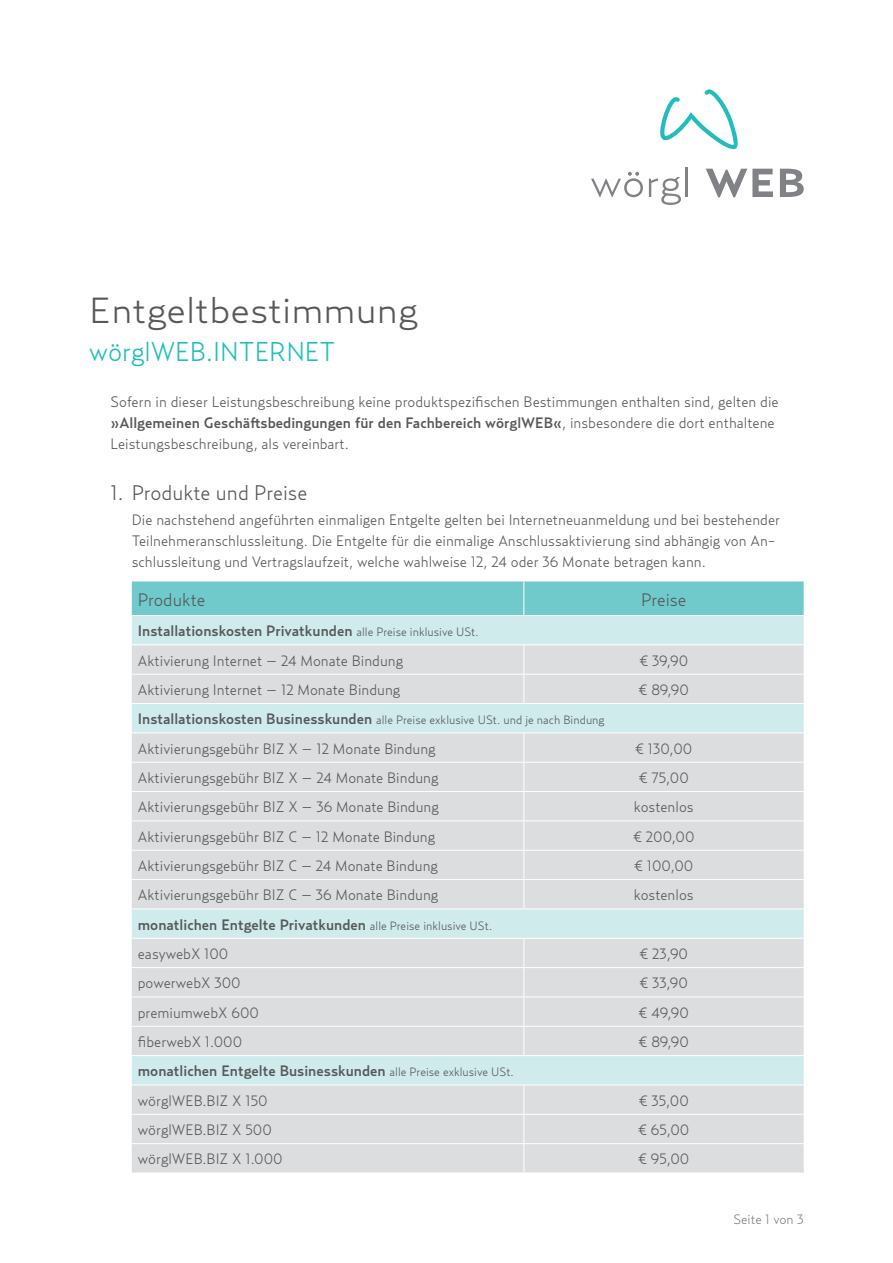
<style>
.page{position:relative;width:893px;height:1263px;background:#fff}
.page>*{position:absolute;margin:0;border:0;box-sizing:border-box;transform-origin:0 0}
.t1{font:300 36px "Relay Wide";color:#57585a}
.t2{font:300 27px "Relay";color:#21bdbd}
.t3{font:300 21px "Relay";color:#57585a}
.t4{font:300 18px "Relay";color:#57585a}
.t5{font:300 15px/21px "Relay";color:#57585a}
.t6{font:500 15px/29.4px "Relay";color:#57585a}
.t7{font:300 13.5px "Relay";color:#808285}
.t8{font:300 12px "Relay";color:#57585a}
.s1{font-weight:500}
.s2{font-size:12px}
.s3{font-weight:500;font-size:15px}
.s4{font-weight:300;font-size:12px}
.s5{font-weight:300}
</style>
<div class="page">
<svg style="left:660px;top:89px;width:78px;height:60px"></svg>
<svg style="left:591px;top:172px;width:52px;height:25px"></svg>
<svg style="left:649px;top:177px;width:32px;height:28px"></svg>
<hr style="left:686px;top:168px;width:2px;height:29px;background:#808285">
<svg style="left:706px;top:169px;width:67px;height:28px"></svg>
<svg style="left:780px;top:169px;width:24px;height:28px"></svg>
<div style="left:132px;top:581px;width:672px;height:34px;background:#70cacc"></div>
<div style="left:132px;top:616px;width:672px;height:28px;background:#cfebec"></div>
<svg style="left:132px;top:645px;width:672px;height:527px;background:#dadfe1"></svg>
<hr style="left:523px;top:581px;width:1px;height:34px;background:#fff">
<hr style="left:132px;top:674px;width:392px;height:1px;background:#fff">
<hr style="left:524px;top:674px;width:280px;height:1px;background:#fff">
<svg style="left:523px;top:645px;width:1px;height:58px"></svg>
<hr style="left:132px;top:703px;width:392px;height:1px;background:#fff">
<hr style="left:524px;top:703px;width:280px;height:1px;background:#fff">
<hr style="left:132px;top:732px;width:392px;height:1px;background:#fff">
<hr style="left:524px;top:732px;width:280px;height:1px;background:#fff">
<hr style="left:132px;top:762px;width:392px;height:1px;background:#fff">
<hr style="left:524px;top:762px;width:280px;height:1px;background:#fff">
<hr style="left:132px;top:791px;width:392px;height:1px;background:#fff">
<hr style="left:524px;top:791px;width:280px;height:1px;background:#fff">
<hr style="left:132px;top:820px;width:392px;height:1px;background:#fff">
<hr style="left:524px;top:820px;width:280px;height:1px;background:#fff">
<hr style="left:132px;top:850px;width:392px;height:1px;background:#fff">
<hr style="left:524px;top:850px;width:280px;height:1px;background:#fff">
<hr style="left:132px;top:879px;width:392px;height:1px;background:#fff">
<hr style="left:524px;top:879px;width:280px;height:1px;background:#fff">
<svg style="left:523px;top:733px;width:1px;height:175px"></svg>
<hr style="left:132px;top:908px;width:392px;height:1px;background:#fff">
<hr style="left:524px;top:908px;width:280px;height:1px;background:#fff">
<hr style="left:132px;top:938px;width:392px;height:1px;background:#fff">
<hr style="left:524px;top:938px;width:280px;height:1px;background:#fff">
<hr style="left:132px;top:967px;width:392px;height:1px;background:#fff">
<hr style="left:524px;top:967px;width:280px;height:1px;background:#fff">
<hr style="left:132px;top:996px;width:392px;height:1px;background:#fff">
<hr style="left:524px;top:996px;width:280px;height:1px;background:#fff">
<hr style="left:132px;top:1026px;width:392px;height:1px;background:#fff">
<hr style="left:524px;top:1026px;width:280px;height:1px;background:#fff">
<svg style="left:523px;top:939px;width:1px;height:116px"></svg>
<hr style="left:132px;top:1055px;width:392px;height:1px;background:#fff">
<hr style="left:524px;top:1055px;width:280px;height:1px;background:#fff">
<hr style="left:132px;top:1084px;width:392px;height:1px;background:#fff">
<hr style="left:524px;top:1084px;width:280px;height:1px;background:#fff">
<hr style="left:132px;top:1114px;width:392px;height:1px;background:#fff">
<hr style="left:524px;top:1114px;width:280px;height:1px;background:#fff">
<hr style="left:132px;top:1143px;width:392px;height:1px;background:#fff">
<hr style="left:524px;top:1143px;width:280px;height:1px;background:#fff">
<svg style="left:523px;top:1085px;width:1px;height:87px"></svg>
<h1 class="t1" style="left:89px;top:288px;width:331px">Entgeltbestimmung</h1>
<h2 class="t2" style="left:89px;top:335px;width:248px">wörglWEB.INTERNET</h2>
<p class="t5" style="left:111px;top:391px;width:670px">Sofern in dieser Leistungsbeschreibung keine produktspezifischen Bestimmungen enthalten sind, gelten die <span class="s1">»Allgemeinen Geschäftsbedingungen für den Fachbereich wörglWEB«</span>, insbesondere die dort enthaltene<br>Leistungsbeschreibung, als vereinbart.</p>
<h3 class="t3" style="left:111px;top:479px;width:198px">1. Produkte und Preise</h3>
<p class="t5" style="left:132px;top:509px;width:650px">Die nachstehend angeführten einmaligen Entgelte gelten bei Internetneuanmeldung und bei bestehender<br>Teilnehmeranschlussleitung. Die Entgelte für die einmalige Anschlussaktivierung sind abhängig von An&shy;schlussleitung und Vertragslaufzeit, welche wahlweise 12, 24 oder 36 Monate betragen kann.</p>
<p class="t4" style="left:138px;top:588px;width:69px">Produkte</p>
<p class="t4" style="left:641px;top:588px;width:47px">Preise</p>
<p class="t5" style="left:138px;top:616px;width:342px;line-height:29.4px"><span class="s1">Installationskosten Privatkunden</span> <span class="s2">alle Preise inklusive USt.<br></span>Aktivierung Internet – 24 Monate Bindung</p>
<p class="t5" style="left:639px;top:650px;width:50px">€ 39,90</p>
<p class="t5" style="left:138px;top:679px;width:264px">Aktivierung Internet – 12 Monate Bindung</p>
<p class="t5" style="left:639px;top:679px;width:52px">€ 89,90</p>
<p class="t8" style="left:138px;top:713px;width:468px"><span class="s3">Installationskosten Businesskunden</span> alle Preise exklusive USt. und je nach Bindung</p>
<p class="t5" style="left:138px;top:738px;width:299px">Aktivierungsgebühr BIZ X – 12 Monate Bindung</p>
<p class="t5" style="left:635px;top:738px;width:59px">€ 130,00</p>
<p class="t5" style="left:138px;top:767px;width:302px">Aktivierungsgebühr BIZ X – 24 Monate Bindung</p>
<p class="t5" style="left:639px;top:767px;width:52px">€ 75,00</p>
<p class="t5" style="left:138px;top:796px;width:303px">Aktivierungsgebühr BIZ X – 36 Monate Bindung</p>
<p class="t5" style="left:634px;top:796px;width:61px">kostenlos</p>
<p class="t5" style="left:138px;top:826px;width:299px">Aktivierungsgebühr BIZ C – 12 Monate Bindung</p>
<p class="t5" style="left:633px;top:826px;width:63px">€ 200,00</p>
<p class="t5" style="left:138px;top:855px;width:302px">Aktivierungsgebühr BIZ C – 24 Monate Bindung</p>
<p class="t5" style="left:634px;top:855px;width:61px">€ 100,00</p>
<p class="t5" style="left:138px;top:884px;width:302px">Aktivierungsgebühr BIZ C – 36 Monate Bindung</p>
<p class="t5" style="left:634px;top:884px;width:61px">kostenlos</p>
<p class="t6" style="left:138px;top:909px;width:356px">monatlichen Entgelte Privatkunden <span class="s4">alle Preise inklusive USt. </span><span class="s5">easywebX 100</span></p>
<p class="t5" style="left:639px;top:943px;width:50px">€ 23,90</p>
<p class="t5" style="left:138px;top:972px;width:104px">powerwebX 300</p>
<p class="t5" style="left:640px;top:972px;width:50px">€ 33,90</p>
<p class="t5" style="left:138px;top:1002px;width:123px">premiumwebX 600</p>
<p class="t5" style="left:639px;top:1002px;width:52px">€ 49,90</p>
<p class="t5" style="left:138px;top:1031px;width:106px">fiberwebX 1.000</p>
<p class="t5" style="left:639px;top:1031px;width:52px">€ 89,90</p>
<p class="t6" style="left:138px;top:1056px;width:378px">monatlichen Entgelte Businesskunden <span class="s4">alle Preise exklusive USt. </span><span class="s5">wörglWEB.BIZ X 150</span></p>
<p class="t5" style="left:639px;top:1090px;width:52px">€ 35,00</p>
<p class="t5" style="left:138px;top:1119px;width:136px">wörglWEB.BIZ X 500</p>
<p class="t5" style="left:638px;top:1119px;width:53px">€ 65,00</p>
<p class="t5" style="left:138px;top:1148px;width:146px">wörglWEB.BIZ X 1.000</p>
<p class="t5" style="left:638px;top:1148px;width:53px">€ 95,00</p>
<p class="t7" style="left:733px;top:1211px;width:72px">Seite 1 von 3</p>
</div>
